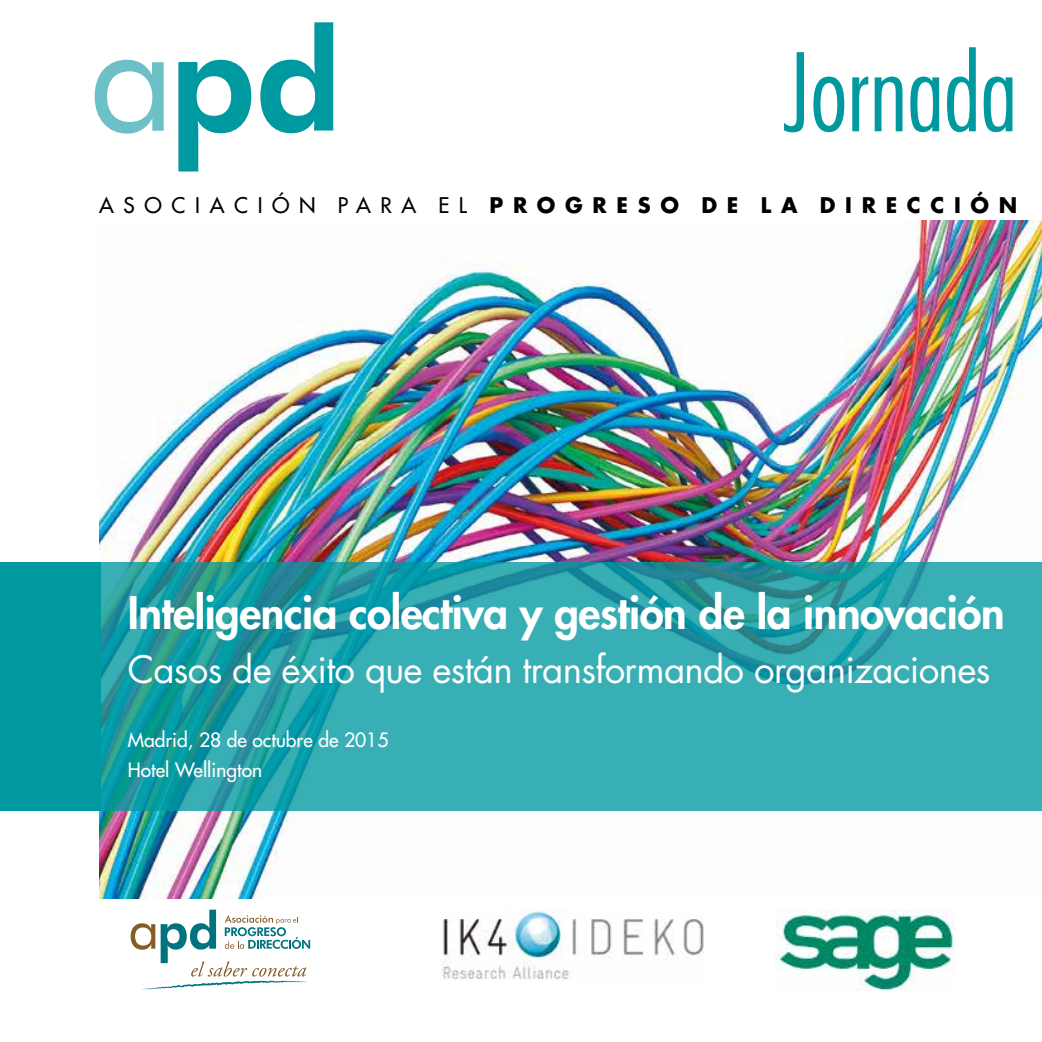
<style>
.page{position:relative;width:1042px;height:1042px;background:#fff}
.page>*{position:absolute;margin:0;border:0;box-sizing:border-box;transform-origin:0 0}
.t1{font:300 condensed 105px "Futura Std";color:#0099a0}
.t2{font:800 43.75px "Futura Std";letter-spacing:-.01em;color:#fff}
.t3{font:36.75px "Futura Std";letter-spacing:-.02em;color:#fff}
.t4{font:700 21px "Futura Std";letter-spacing:.46em;color:#000}
.t5{font:500 19.25px/29.8px "Futura Std";color:#fff}
.s1{font-weight:500}
</style>
<div class="page">
<img style="left:99px;top:221px;width:943px;height:678px">
<svg style="left:95px;top:60px;width:69px;height:74px"></svg>
<svg style="left:260px;top:22px;width:73px;height:111px"></svg>
<svg style="left:178px;top:60px;width:73px;height:111px"></svg>
<svg style="left:100px;top:562px;width:942px;height:248px;background:#2da6ad"></svg>
<svg style="left:131px;top:909px;width:179px;height:81px"></svg>
<img style="left:441px;top:909px;width:263px;height:71px">
<img style="left:776px;top:909px;width:179px;height:83px">
<div style="left:0;top:562px;width:100px;height:248px;background:#0099a0"></div>
<h1 class="t1" style="left:783px;top:30px;width:236px">Jornada</h1>
<p class="t4" style="left:99px;top:191px;width:919px"><span class="s1">ASOCIACIÓN PARA EL</span> PROGRESO DE LA DIRECCIÓN</p>
<p class="t2" style="left:128px;top:585px;width:878px">Inteligencia colectiva y gestión de la innovación</p>
<p class="t3" style="left:128px;top:646px;width:864px">Casos de éxito que están transformando organizaciones</p>
<p class="t5" style="left:128px;top:725px;width:262px">Madrid, 28 de octubre de 2015<br>Hotel Wellington</p>
</div>
